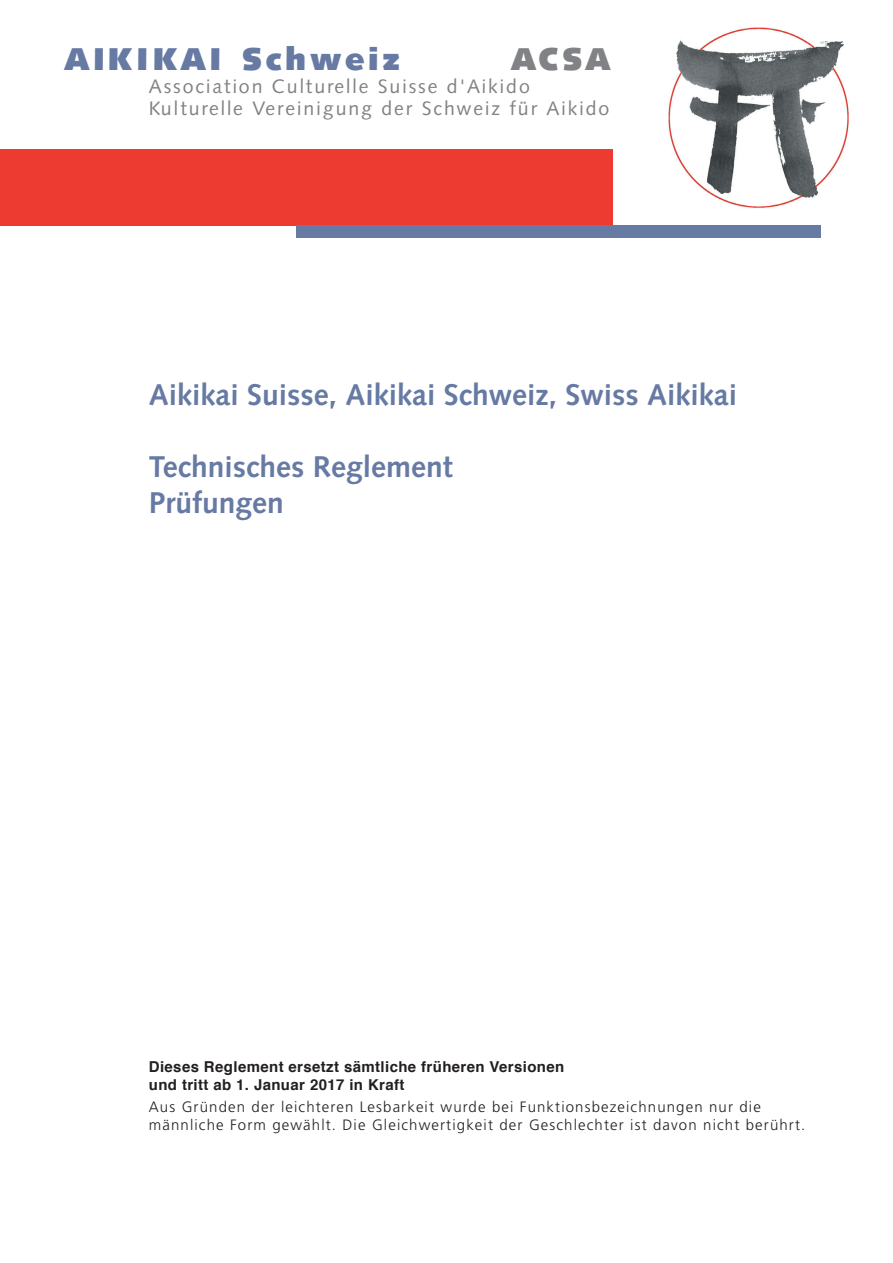
<style>
.page{position:relative;width:893px;height:1263px;background:#fff}
.page>*{position:absolute;margin:0;border:0;box-sizing:border-box;transform-origin:0 0}
.t1{font:900 31.5px "Syntax";letter-spacing:.12em;color:#677aa4}
.t2{font:900 31.5px "Syntax";color:#808285}
.t3{font:700 30px/36px "Syntax";color:#677aa4}
.t4{font:19.5px/22.5px "Syntax";letter-spacing:.1em;color:#808285}
.t5{font:300 15px/18px "Frutiger";letter-spacing:.075em;color:#231f20}
.t6{font:700 15px/18px "Helvetica";letter-spacing:.025em;color:#231f20}
</style>
<div class="page">
<img style="left:668px;top:27px;width:181px;height:181px">
<div style="left:0;top:149px;width:612px;height:76px;background:#ee3b32"></div>
<div style="left:296px;top:225px;width:525px;height:13px;background:#677aa4"></div>
<h1 class="t1" style="left:64px;top:41px;width:338px">AIKIKAI Schweiz</h1>
<h1 class="t2" style="left:510px;top:41px;width:102px">ACSA</h1>
<h3 class="t4" style="left:149px;top:75px;width:462px">Association Culturelle Suisse d'Aikido<br>Kulturelle Vereinigung der Schweiz für Aikido</h3>
<h2 class="t3" style="left:149px;top:377px;width:590px">Aikikai Suisse, Aikikai Schweiz, Swiss Aikikai</h2>
<h2 class="t3" style="left:149px;top:449px;width:305px">Technisches Reglement<br>Prüfungen</h2>
<p class="t6" style="left:149px;top:1057px;width:417px">Dieses Reglement ersetzt sämtliche früheren Versionen und tritt ab 1. Januar 2017 in Kraft</p>
<p class="t5" style="left:149px;top:1097px;width:658px">Aus Gründen der leichteren Lesbarkeit wurde bei Funktionsbezeichnungen nur die männliche Form gewählt. Die Gleichwertigkeit der Geschlechter ist davon nicht berührt.</p>
</div>
